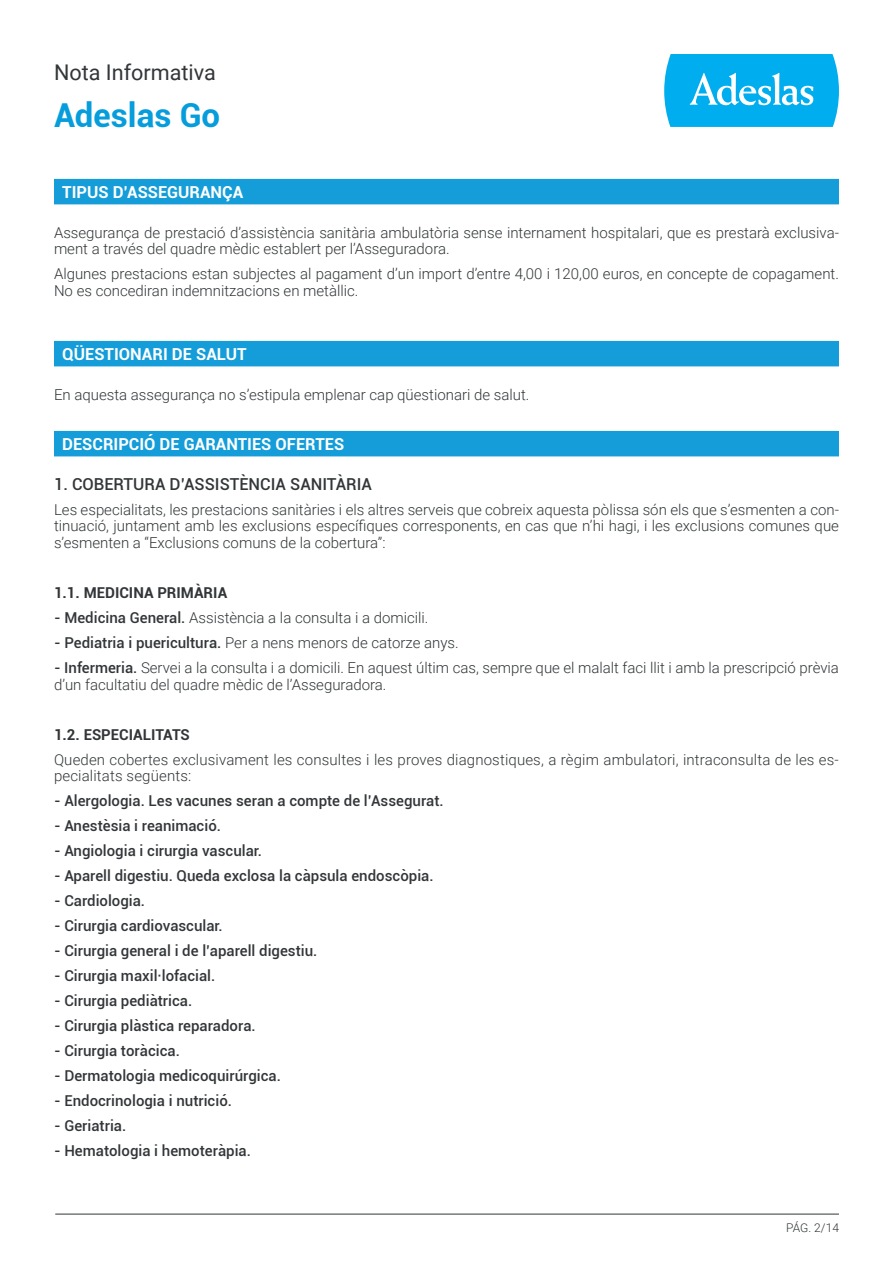
<style>
.page{position:relative;width:893px;height:1263px;background:#fff}
.page>*{position:absolute;margin:0;border:0;box-sizing:border-box;transform-origin:0 0}
.t1{font:700 33px "Roboto";color:#069ddc}
.t2{font:21.6px "Roboto";color:#323638}
.t3{font:700 16.5px "Roboto";color:#fff}
.t4{font:500 16.5px "Roboto";color:#323638}
.t5{font:300 15px/16.5px "Roboto";color:#323638}
.t6{font:500 15px "Roboto";color:#323638}
.t7{font:700 15px "Roboto";color:#323638}
.t8{font:300 12px "Roboto";color:#323638}
.s1{font-weight:500}
</style>
<div class="page">
<svg style="left:664px;top:54px;width:175px;height:73px;background:#1fb7f0"></svg>
<hr style="left:55px;top:1214px;width:784px;height:1px;background:#323638">
<div style="left:54px;top:179px;width:785px;height:25px;background:#149dd9"></div>
<div style="left:54px;top:341px;width:785px;height:25px;background:#149dd9"></div>
<div style="left:54px;top:431px;width:785px;height:25px;background:#149dd9"></div>
<h2 class="t2" style="left:54px;top:57px;width:163px">Nota Informativa</h2>
<h1 class="t1" style="left:54px;top:92px;width:168px">Adeslas Go</h1>
<p class="t3" style="left:62px;top:180px;width:183px">TIPUS D’ASSEGURANÇA</p>
<p class="t5" style="left:54px;top:224px;width:786px">Assegurança de prestació d’assistència sanitària ambulatòria sense internament hospitalari, que es prestarà exclusiva&shy;ment a través del quadre mèdic establert per l’Asseguradora.</p>
<p class="t5" style="left:54px;top:265px;width:786px">Algunes prestacions estan subjectes al pagament d’un import d’entre 4,00 i 120,00 euros, en concepte de copagament.<br>No es concediran indemnitzacions en metàllic.</p>
<p class="t3" style="left:62px;top:342px;width:186px">QÜESTIONARI DE SALUT</p>
<p class="t5" style="left:54px;top:386px;width:477px">En aquesta assegurança no s’estipula emplenar cap qüestionari de salut.</p>
<p class="t3" style="left:62px;top:432px;width:284px">DESCRIPCIÓ DE GARANTIES OFERTES</p>
<p class="t4" style="left:54px;top:472px;width:320px">1. COBERTURA D’ASSISTÈNCIA SANITÀRIA</p>
<p class="t5" style="left:54px;top:501px;width:786px;text-align:justify">Les especialitats, les prestacions sanitàries i els altres serveis que cobreix aquesta pòlissa són els que s’esmenten a con&shy;tinuació, juntament amb les exclusions específiques corresponents, en cas que n’hi hagi, i les exclusions comunes que s’esmenten a “Exclusions comuns de la cobertura”:</p>
<p class="t7" style="left:54px;top:582px;width:175px">1.1. MEDICINA PRIMÀRIA</p>
<p class="t5" style="left:54px;top:609px;width:376px"><span class="s1">- Medicina General.</span> Assistència a la consulta i a domicili.</p>
<p class="t5" style="left:54px;top:634px;width:406px"><span class="s1">- Pediatria i puericultura.</span> Per a nens menors de catorze anys.</p>
<p class="t5" style="left:54px;top:659px;width:786px"><span class="s1">- Infermeria.</span> Servei a la consulta i a domicili. En aquest últim cas, sempre que el malalt faci llit i amb la prescripció prèvia d’un facultatiu del quadre mèdic de l’Asseguradora.</p>
<p class="t7" style="left:54px;top:724px;width:137px">1.2. ESPECIALITATS</p>
<p class="t5" style="left:54px;top:750px;width:786px">Queden cobertes exclusivament les consultes i les proves diagnostiques, a règim ambulatori, intraconsulta de les es&shy;pecialitats següents:</p>
<p class="t6" style="left:54px;top:790px;width:391px">- Alergologia. Les vacunes seran a compte de l’Assegurat.</p>
<p class="t6" style="left:54px;top:815px;width:168px">- Anestèsia i reanimació.</p>
<p class="t6" style="left:54px;top:840px;width:210px">- Angiologia i cirurgia vascular.</p>
<p class="t6" style="left:54px;top:865px;width:381px">- Aparell digestiu. Queda exclosa la càpsula endoscòpia.</p>
<p class="t6" style="left:54px;top:890px;width:93px">- Cardiologia.</p>
<p class="t6" style="left:54px;top:915px;width:170px">- Cirurgia cardiovascular.</p>
<p class="t6" style="left:54px;top:940px;width:265px">- Cirurgia general i de l’aparell digestiu.</p>
<p class="t6" style="left:54px;top:965px;width:163px">- Cirurgia maxil·lofacial.</p>
<p class="t6" style="left:54px;top:990px;width:140px">- Cirurgia pediàtrica.</p>
<p class="t6" style="left:54px;top:1015px;width:203px">- Cirurgia plàstica reparadora.</p>
<p class="t6" style="left:54px;top:1040px;width:127px">- Cirurgia toràcica.</p>
<p class="t6" style="left:54px;top:1065px;width:228px">- Dermatologia medicoquirúrgica.</p>
<p class="t6" style="left:54px;top:1090px;width:179px">- Endocrinologia i nutrició.</p>
<p class="t6" style="left:54px;top:1115px;width:74px">- Geriatria.</p>
<p class="t6" style="left:54px;top:1140px;width:198px">- Hematologia i hemoteràpia.</p>
<p class="t8" style="left:786px;top:1220px;width:54px">PÁG. 2/14</p>
</div>
